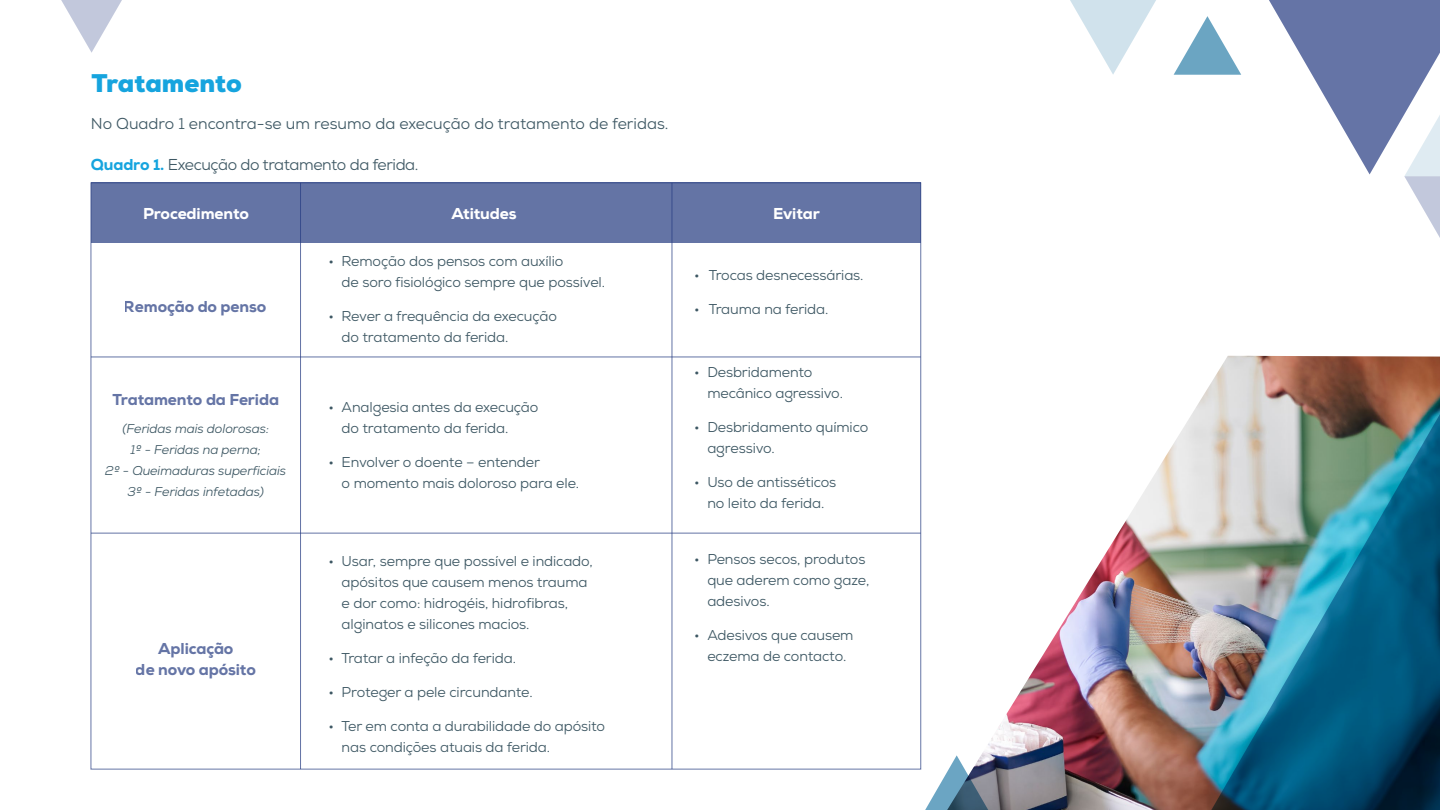
<style>
.page{position:relative;width:1440px;height:810px;background:#fff}
.page>*{position:absolute;margin:0;border:0;box-sizing:border-box;transform-origin:0 0}
.t1{font:900 25.5px "Nexa";color:#16a4de}
.t2{font:15.75px "Nexa";letter-spacing:-.01em;color:#3d5763}
.t3{font:800 15.75px/21px "Nexa";letter-spacing:-.01em;color:#263c81;text-align:center}
.t4{font:800 15.75px "Nexa";letter-spacing:-.01em;color:#fff}
.t5{font:800 15.75px "Nexa";letter-spacing:-.01em;color:rgb(38 60 129/.71)}
.t6{font:14.25px/21px "Nexa";letter-spacing:-.01em;color:#3d5763}
.t7{font:italic 12.75px/21px "Nexa";letter-spacing:-.01em;color:#3d5763;text-align:center}
.s1{font-weight:800;color:#16a4de}
</style>
<div class="page">
<img style="left:981px;top:356px;width:459px;height:454px">
<img style="left:1207px;top:401px;width:233px;height:409px">
<svg style="left:925px;top:755px;width:66px;height:55px"></svg>
<svg style="left:61px;top:0;width:61px;height:53px"></svg>
<svg style="left:921px;top:0;width:519px;height:268px"></svg>
<hr style="left:300px;top:183px;width:1px;height:586px;background:#263c81">
<hr style="left:91px;top:356px;width:830px;height:1px;background:#263c81">
<hr style="left:91px;top:533px;width:830px;height:1px;background:#263c81">
<hr style="left:671px;top:183px;width:1px;height:586px;background:#263c81">
<div style="left:91px;top:183px;width:830px;height:60px;background:#6474a5"></div>
<h1 class="t1" style="left:92px;top:67px;width:152px">Tratamento</h1>
<p class="t2" style="left:91px;top:113px;width:579px">No Quadro 1 encontra-se um resumo da execução do tratamento de feridas.</p>
<p class="t2" style="left:91px;top:154px;width:329px"><span class="s1">Quadro 1.</span> Execução do tratamento da ferida.</p>
<p class="t4" style="left:143px;top:203px;width:108px">Procedimento</p>
<p class="t4" style="left:451px;top:203px;width:67px">Atitudes</p>
<p class="t4" style="left:773px;top:203px;width:48px">Evitar</p>
<p class="t6" style="left:342px;top:250px;width:265px;text-indent:-13px">• Remoção dos pensos com auxílio<br>de soro fisiológico sempre que possível.</p>
<p class="t6" style="left:342px;top:305px;width:217px;text-indent:-13px">• Rever a frequência da execução do tratamento da ferida.</p>
<p class="t6" style="left:694px;top:265px;width:171px">• Trocas desnecessárias.</p>
<p class="t6" style="left:694px;top:299px;width:136px">• Trauma na ferida.</p>
<p class="t3" style="left:124px;top:296px;width:144px">Remoção do penso</p>
<p class="t5" style="left:112px;top:389px;width:168px">Tratamento da Ferida</p>
<p class="t7" style="left:105px;top:419px;width:182px">(Feridas mais dolorosas:<br>1º - Feridas na perna;<br>2º - Queimaduras superficiais<br>3º - Feridas infetadas)</p>
<p class="t3" style="left:136px;top:638px;width:122px">Aplicação<br>de novo apósito</p>
<p class="t6" style="left:342px;top:397px;width:198px;text-indent:-13px">• Analgesia antes da execução do tratamento da ferida.</p>
<p class="t6" style="left:342px;top:452px;width:239px;text-indent:-13px">• Envolver o doente – entender<br>o momento mais doloroso para ele.</p>
<p class="t6" style="left:342px;top:551px;width:253px;text-indent:-13px">• Usar, sempre que possível e indicado, apósitos que causem menos trauma e dor como: hidrogéis, hidrofibras, alginatos e silicones macios.</p>
<p class="t6" style="left:328px;top:648px;width:189px">• Tratar a infeção da ferida.</p>
<p class="t6" style="left:328px;top:681px;width:206px">• Proteger a pele circundante.</p>
<p class="t6" style="left:342px;top:715px;width:265px;text-indent:-13px">• Ter em conta a durabilidade do apósito nas condições atuais da ferida.</p>
<p class="t6" style="left:707px;top:362px;width:137px;text-indent:-13px">• Desbridamento mecânico agressivo.</p>
<p class="t6" style="left:707px;top:417px;width:162px;text-indent:-13px">• Desbridamento químico agressivo.</p>
<p class="t6" style="left:694px;top:471px;width:144px;text-align:center">• Uso de antisséticos no leito da ferida.</p>
<p class="t6" style="left:707px;top:549px;width:164px;text-indent:-13px">• Pensos secos, produtos que aderem como gaze, adesivos.</p>
<p class="t6" style="left:694px;top:624px;width:161px;text-align:center">• Adesivos que causem eczema de contacto.</p>
</div>
